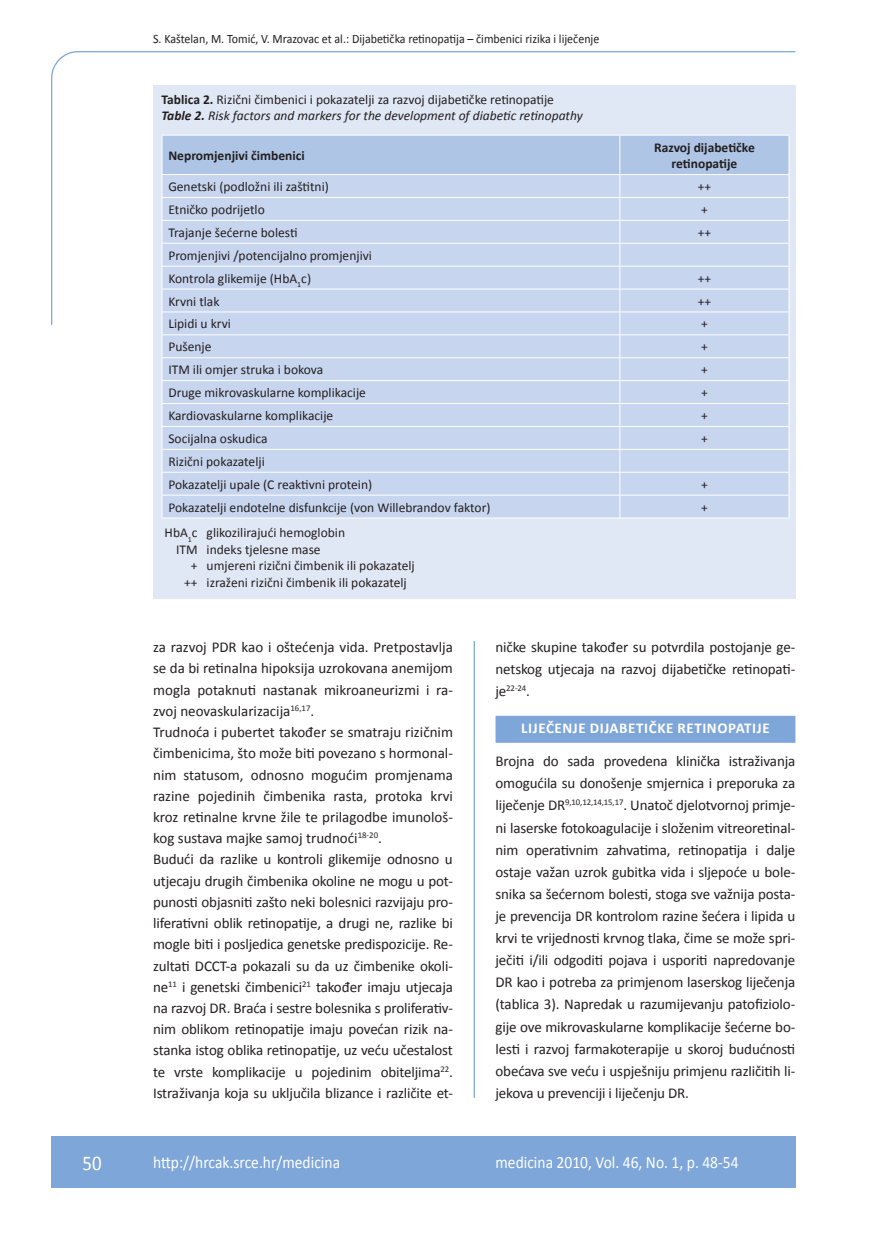
<style>
.page{position:relative;width:872px;height:1234px;background:#fff}
.page>*{position:absolute;margin:0;border:0;box-sizing:border-box;transform-origin:0 0}
.t1{font:21px "Calibri";color:#fff;scale:.9 1}
.t2{font:17.25px "Calibri";color:#fff;scale:.9 1}
.osnovni_tekst{font:15px/21.1px "Calibri";letter-spacing:-.01em;color:#231f20;text-align:justify}
.naslov_ruler{font:700 15px "Calibri";letter-spacing:.04em;color:#fff}
.tablica{font:13.5px "Calibri";color:#231f20}
.potpis_slika{font:13.5px/16.5px "Calibri";color:#231f20}
.tablica-2{font:700 13.5px/16.5px "Calibri";color:#231f20;text-align:center}
.glava{font:12.75px "Calibri";color:#231f20;scale:.94 1}
.osnovni_tekst-2{font:8.7px "Calibri";color:#231f20}
.s1{font-weight:700}
.s2{font-weight:700;font-style:italic}
.s3{font-style:italic}
.s4{font-size:15px}
</style>
<div class="page">
<svg style="left:51px;top:51px;width:745px;height:275px"></svg>
<hr style="left:473px;top:641px;width:2px;height:456px;background:#7ea6d8">
<div style="left:51px;top:1135px;width:744px;height:51px;background:#7ea6d8"></div>
<div style="left:495px;top:715px;width:300px;height:27px;background:#7ea6d8"></div>
<div style="left:153px;top:85px;width:642px;height:513px;background:#e1e8f5"></div>
<svg style="left:162px;top:136px;width:627px;height:381px;background:#c6d5ed"></svg>
<hr style="left:162px;top:517px;width:458px;height:1px;background:#fff">
<hr style="left:620px;top:517px;width:169px;height:1px;background:#fff">
<p class="glava" style="left:153px;top:30px;width:476px">S. Kaštelan, M. Tomić, V. Mrazovac et al.: Dijabetička retinopatija – čimbenici rizika i liječenje</p>
<p class="potpis_slika" style="left:162px;top:90px;width:423px"><span class="s1">Tablica 2.</span> Rizični čimbenici i pokazatelji za razvoj dijabetičke retinopatije<br><span class="s2">Table 2.</span> <span class="s3">Risk factors and markers for the development of diabetic retinopathy</span></p>
<p class="tablica-2" style="left:168px;top:146px;width:138px">Nepromjenjivi čimbenici</p>
<p class="tablica-2" style="left:654px;top:138px;width:102px">Razvoj dijabetičke retinopatije</p>
<p class="tablica" style="left:168px;top:178px;width:162px">Genetski (podložni ili zaštitni)</p>
<p class="tablica" style="left:697px;top:178px;width:15px">++</p>
<p class="tablica" style="left:168px;top:201px;width:98px">Etničko podrijetlo</p>
<p class="tablica" style="left:701px;top:201px;width:8px">+</p>
<p class="tablica" style="left:168px;top:224px;width:131px">Trajanje šećerne bolesti</p>
<p class="tablica" style="left:697px;top:224px;width:15px">++</p>
<p class="tablica" style="left:168px;top:247px;width:205px">Promjenjivi /potencijalno promjenjivi</p>
<p class="tablica" style="left:168px;top:270px;width:144px">Kontrola glikemije (HbA<sub>1</sub>c)</p>
<p class="tablica" style="left:697px;top:270px;width:15px">++</p>
<p class="tablica" style="left:168px;top:292px;width:53px">Krvni tlak</p>
<p class="tablica" style="left:697px;top:292px;width:15px">++</p>
<p class="tablica" style="left:168px;top:315px;width:64px">Lipidi u krvi</p>
<p class="tablica" style="left:701px;top:315px;width:8px">+</p>
<p class="tablica" style="left:168px;top:338px;width:45px">Pušenje</p>
<p class="tablica" style="left:701px;top:338px;width:8px">+</p>
<p class="tablica" style="left:168px;top:361px;width:156px">ITM ili omjer struka i bokova</p>
<p class="tablica" style="left:701px;top:361px;width:8px">+</p>
<p class="tablica" style="left:168px;top:384px;width:199px">Druge mikrovaskularne komplikacije</p>
<p class="tablica" style="left:701px;top:384px;width:8px">+</p>
<p class="tablica" style="left:168px;top:407px;width:166px">Kardiovaskularne komplikacije</p>
<p class="tablica" style="left:701px;top:407px;width:8px">+</p>
<p class="tablica" style="left:168px;top:430px;width:101px">Socijalna oskudica</p>
<p class="tablica" style="left:701px;top:430px;width:8px">+</p>
<p class="tablica" style="left:168px;top:453px;width:98px">Rizični pokazatelji</p>
<p class="tablica" style="left:168px;top:476px;width:205px">Pokazatelji upale (C reaktivni protein)</p>
<p class="tablica" style="left:701px;top:476px;width:8px">+</p>
<p class="tablica" style="left:168px;top:498px;width:324px">Pokazatelji endotelne disfunkcije (von Willebrandov faktor)</p>
<p class="tablica" style="left:701px;top:498px;width:8px">+</p>
<p class="tablica" style="left:165px;top:524px;width:182px">HbA<sub>1</sub>c glikozilirajući hemoglobin</p>
<p class="tablica" style="left:176px;top:541px;width:146px">ITM indeks tjelesne mase</p>
<p class="tablica" style="left:191px;top:557px;width:225px">+ umjereni rizični čimbenik ili pokazatelj</p>
<p class="tablica" style="left:184px;top:574px;width:224px">++ izraženi rizični čimbenik ili pokazatelj</p>
<p class="osnovni_tekst" style="left:153px;top:635px;width:301px">za razvoj PDR kao i oštećenja vida. Pretpostavlja se da bi retinalna hipoksija uzrokovana anemijom mogla potaknuti nastanak mikroaneurizmi i ra&shy;zvoj neovaskularizacija<sup>16,17</sup>.</p>
<p class="osnovni_tekst" style="left:153px;top:720px;width:301px">Trudnoća i pubertet također se smatraju rizičnim čimbenicima, što može biti povezano s hormonal&shy;nim statusom, odnosno mogućim promjenama razine pojedinih čimbenika rasta, protoka krvi kroz retinalne krvne žile te prilagodbe imunološ&shy;kog sustava majke samoj trudnoći<sup>18-20</sup>.</p>
<p class="osnovni_tekst" style="left:153px;top:848px;width:301px">Budući da razlike u kontroli glikemije odnosno u utjecaju drugih čimbenika okoline ne mogu u pot&shy;punosti objasniti zašto neki bolesnici razvijaju pro&shy;liferativni oblik retinopatije, a drugi ne, razlike bi mogle biti i posljedica genetske predispozicije. Re&shy;zultati DCCT-a pokazali su da uz čimbenike okoli&shy;ne<sup>11</sup> i genetski čimbenici<sup>21</sup> također imaju utjecaja na razvoj DR. Braća i sestre bolesnika s proliferativ&shy;nim oblikom retinopatije imaju povećan rizik na&shy;stanka istog oblika retinopatije, uz veću učestalost te vrste komplikacije u pojedinim obiteljima<sup>22</sup>.<br>Istraživanja koja su uključila blizance i različite et-</p>
<p class="osnovni_tekst" style="left:495px;top:635px;width:301px;line-height:22px">ničke skupine također su potvrdila postojanje ge&shy;netskog utjecaja na razvoj dijabetičke retinopati-</p>
<p class="osnovni_tekst-2" style="left:495px;top:683px;width:36px"><span class="s4">je</span>22-24<span class="s4">.</span></p>
<p class="naslov_ruler" style="left:521px;top:718px;width:250px">LIJEČENJE DIJABETIČKE RETINOPATIJE</p>
<p class="osnovni_tekst" style="left:495px;top:749px;width:301px;line-height:22px">Brojna do sada provedena klinička istraživanja omogućila su donošenje smjernica i preporuka za liječenje DR<sup>9,10,12,14,15,17</sup>. Unatoč djelotvornoj primje&shy;ni laserske fotokoagulacije i složenim vitreoretinal&shy;nim operativnim zahvatima, retinopatija i dalje ostaje važan uzrok gubitka vida i sljepoće u bole&shy;snika sa šećernom bolesti, stoga sve važnija posta&shy;je prevencija DR kontrolom razine šećera i lipida u krvi te vrijednosti krvnog tlaka, čime se može spri&shy;ječiti i/ili odgoditi pojava i usporiti napredovanje DR kao i potreba za primjenom laserskog liječenja (tablica 3). Napredak u razumijevanju patofiziolo&shy;gije ove mikrovaskularne komplikacije šećerne bo&shy;lesti i razvoj farmakoterapije u skoroj budućnosti obećava sve veću i uspješniju primjenu različitih li&shy;jekova u prevenciji i liječenju DR.</p>
<p class="t1" style="left:82px;top:1149px;width:23px">50</p>
<p class="t2" style="left:153px;top:1150px;width:209px">http://hrcak.srce.hr/medicina</p>
<p class="t2" style="left:495px;top:1151px;width:272px">medicina 2010, Vol. 46, No. 1, p. 48-54</p>
</div>
